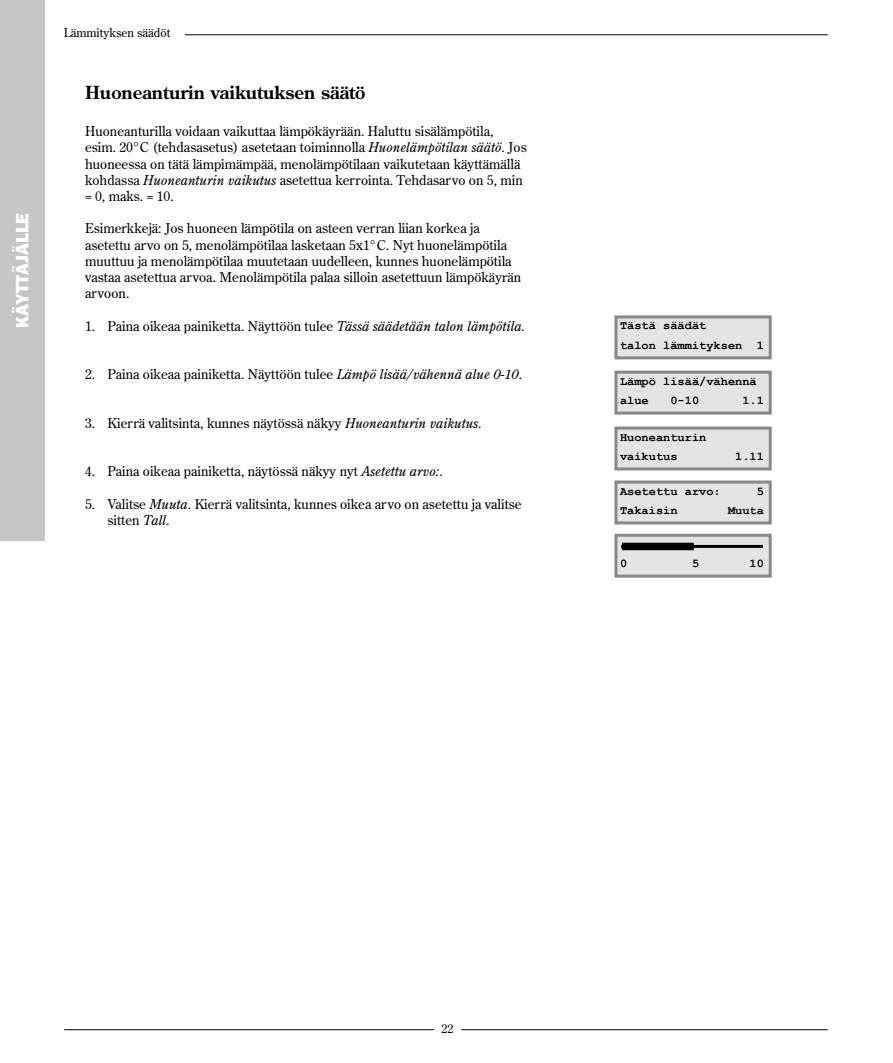
<style>
.page{position:relative;width:893px;height:1063px;background:#fff}
.page>*{position:absolute;margin:0;border:0;box-sizing:border-box;transform-origin:0 0}
.t1{font:700 18px "Century Old Style";color:#000}
.t2{font:800 18px "Franklin Gothic";color:#fff}
.t3{font:13.5px/16.2px "Century Old Style";color:#000}
.t4{font:700 12px/19.5px "Courier New";color:#000}
.t5{font:12px "Century Old Style";color:#000}
.s1{font-style:italic}
</style>
<div class="page">
<hr style="left:64px;top:34px;width:764px;height:1px;background:#000">
<hr style="left:64px;top:1029px;width:764px;height:1px;background:#000">
<div style="left:434px;top:1027px;width:27px;height:11px;border:2px solid #fff"></div>
<div style="left:0;top:0;width:45px;height:541px;background:#c5c6c8"></div>
<div style="left:616px;top:317px;width:154px;height:41px;background:#e3e4e4"></div>
<div style="left:614px;top:315px;width:158px;height:44px;border:3px solid #878889"></div>
<div style="left:51px;top:25px;width:133px;height:14px;background:#fff"></div>
<div style="left:616px;top:428px;width:154px;height:41px;background:#e3e4e4"></div>
<div style="left:614px;top:427px;width:158px;height:43px;border:3px solid #878889"></div>
<div style="left:616px;top:482px;width:154px;height:41px;background:#e3e4e4"></div>
<div style="left:614px;top:481px;width:158px;height:43px;border:3px solid #878889"></div>
<div style="left:616px;top:535px;width:154px;height:41px;background:#e3e4e4"></div>
<div style="left:614px;top:534px;width:158px;height:44px;border:3px solid #878889"></div>
<hr style="left:621px;top:545px;width:142px;height:3px;background:#000">
<div style="left:622px;top:543px;width:72px;height:7px;background:#000"></div>
<div style="left:616px;top:372px;width:154px;height:41px;background:#e3e4e4"></div>
<div style="left:614px;top:371px;width:158px;height:44px;border:3px solid #878889"></div>
<h1 class="t2" style="left:12px;top:328px;width:116px;rotate:-90deg">KÄYTTÄJÄLLE</h1>
<p class="t5" style="left:64px;top:25px;width:108px">Lämmityksen säädöt</p>
<h1 class="t1" style="left:85px;top:81px;width:282px">Huoneanturin vaikutuksen säätö</h1>
<p class="t3" style="left:85px;top:123px;width:443px">Huoneanturilla voidaan vaikuttaa lämpökäyrään. Haluttu sisälämpötila, esim. 20°C (tehdasasetus) asetetaan toiminnolla <span class="s1">Huonelämpötilan säätö</span>. Jos huoneessa on tätä lämpimämpää, menolämpötilaan vaikutetaan käyttämällä kohdassa <span class="s1">Huoneanturin vaikutus</span> asetettua kerrointa. Tehdasarvo on 5, min = 0, maks. = 10.</p>
<p class="t3" style="left:85px;top:220px;width:438px">Esimerkkejä: Jos huoneen lämpötila on asteen verran liian korkea ja asetettu arvo on 5, menolämpötilaa lasketaan 5x1°C. Nyt huonelämpötila muuttuu ja menolämpötilaa muutetaan uudelleen, kunnes huonelämpötila vastaa asetettua arvoa. Menolämpötila palaa silloin asetettuun lämpökäyrän arvoon.</p>
<p class="t3" style="left:85px;top:317px;width:442px">1. Paina oikeaa painiketta. Näyttöön tulee <span class="s1">Tässä säädetään talon lämpötila.</span></p>
<p class="t3" style="left:85px;top:366px;width:439px">2. Paina oikeaa painiketta. Näyttöön tulee <span class="s1">Lämpö lisää/vähennä alue 0-10</span>.</p>
<p class="t3" style="left:85px;top:415px;width:398px">3. Kierrä valitsinta, kunnes näytössä näkyy <span class="s1">Huoneanturin vaikutus</span>.</p>
<p class="t3" style="left:85px;top:463px;width:359px">4. Paina oikeaa painiketta, näytössä näkyy nyt <span class="s1">Asetettu arvo:</span>.</p>
<p class="t3" style="left:108px;top:496px;width:416px;text-indent:-22px">5. Valitse <span class="s1">Muuta</span>. Kierrä valitsinta, kunnes oikea arvo on asetettu ja valitse sitten <span class="s1">Tall</span>.</p>
<p class="t4" style="left:620px;top:316px;width:146px">Tästä säädät<br>talon lämmityksen 1</p>
<p class="t4" style="left:620px;top:371px;width:138px">Lämpö lisää/vähennä alue</p>
<p class="t4" style="left:670px;top:390px;width:30px">0-10</p>
<p class="t4" style="left:742px;top:390px;width:23px">1.1</p>
<p class="t4" style="left:620px;top:427px;width:88px">Huoneanturin vaikutus</p>
<p class="t4" style="left:735px;top:446px;width:30px">1.11</p>
<p class="t4" style="left:620px;top:481px;width:102px">Asetettu arvo:</p>
<p class="t4" style="left:757px;top:481px;width:9px">5</p>
<p class="t4" style="left:620px;top:500px;width:59px">Takaisin</p>
<p class="t4" style="left:728px;top:500px;width:38px">Muuta</p>
<p class="t4" style="left:620px;top:553px;width:9px">0</p>
<p class="t4" style="left:692px;top:553px;width:9px">5</p>
<p class="t4" style="left:750px;top:553px;width:16px">10</p>
<p class="t5" style="left:441px;top:1021px;width:13px">22</p>
</div>
